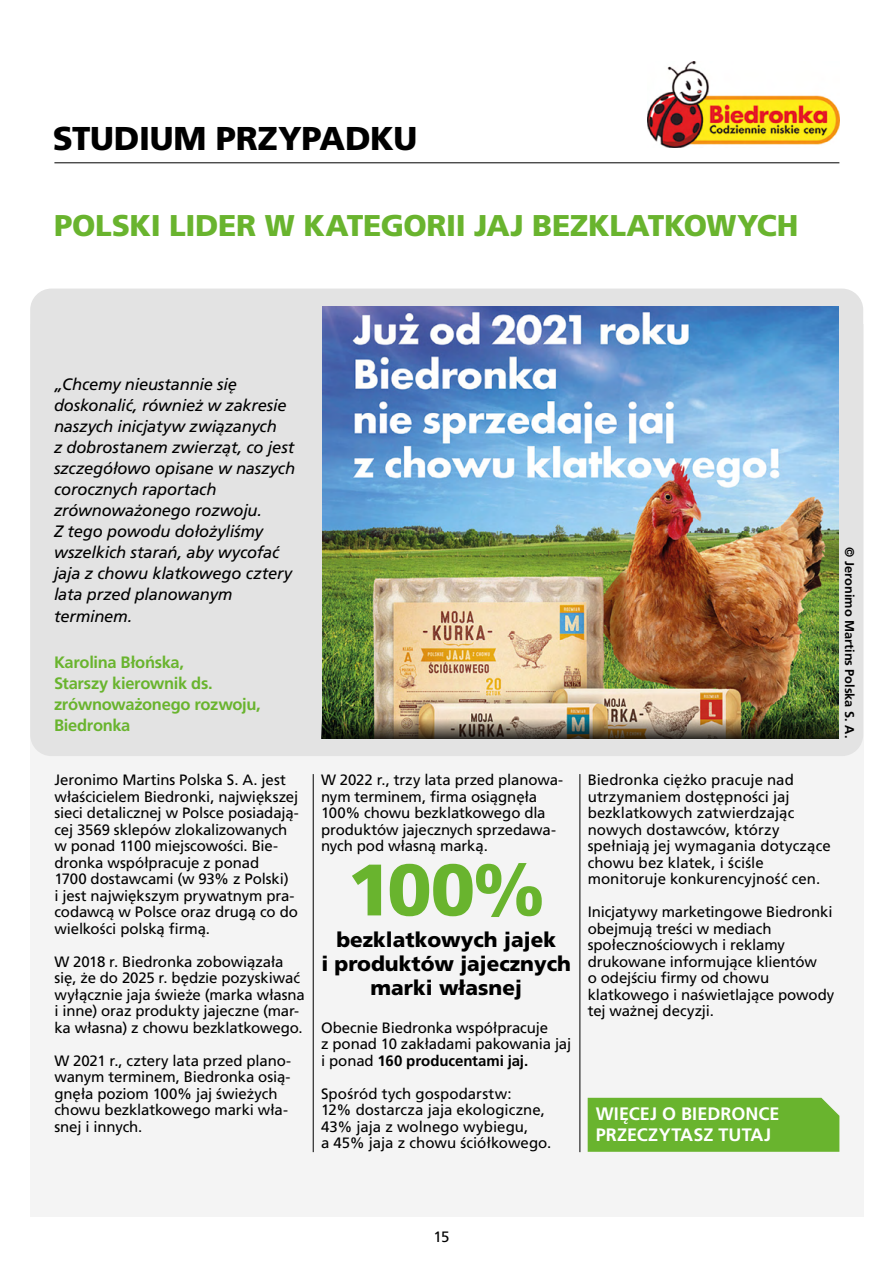
<style>
.page{position:relative;width:893px;height:1263px;background:#fff}
.page>*{position:absolute;margin:0;border:0;box-sizing:border-box;transform-origin:0 0}
.t1{font:900 72.75px "Frutiger LT Com";color:#69b42e}
.Heading_Case_Study{font:900 33px "Frutiger LT Com";letter-spacing:-.01em;color:#000}
.Heading_SUB_Case_Study{font:900 30px "Frutiger LT Com";letter-spacing:-.01em;color:#69b42e}
.t2{font:900 20.7px/24px "Frutiger LT Com";color:#000;text-align:center}
.t3{font:700 18px/21px "Frutiger LT Com";letter-spacing:.005em;color:#fff}
.t4{font:italic 16.5px/21px "Frutiger LT Com";letter-spacing:-.01em;color:#000}
.t5{font:700 16.5px/21px "Frutiger LT Com";letter-spacing:-.02em;color:#69b42e}
.t6{font:15px/16.5px "Frutiger LT Com";letter-spacing:-.005em;color:#000}
.t7{font:700 12.75px "Frutiger LT Com";color:#000}
.s1{font-weight:700}
</style>
<div class="page">
<div style="left:30px;top:324px;width:834px;height:893px;background:#f4f4f4"></div>
<div style="left:30px;top:289px;width:833px;height:467px;background:#e3e3e3;border-radius:21px"></div>
<img style="left:323px;top:306px;width:516px;height:402px">
<img style="left:322px;top:708px;width:517px;height:30px">
<img style="left:648px;top:61px;width:191px;height:86px">
<div style="left:588px;top:1098px;width:251px;height:54px;background:#69b42e"></div>
<hr style="left:580px;top:774px;width:1px;height:378px;background:#000">
<hr style="left:313px;top:774px;width:1px;height:378px;background:#000">
<hr style="left:54px;top:163px;width:785px;height:1px;background:#000">
<h1 class="Heading_Case_Study" style="left:53px;top:118px;width:366px">STUDIUM PRZYPADKU</h1>
<h2 class="Heading_SUB_Case_Study" style="left:54px;top:208px;width:746px">POLSKI LIDER W KATEGORII JAJ BEZKLATKOWYCH</h2>
<p class="t4" style="left:54px;top:374px;width:243px">„Chcemy nieustannie się doskonalić, również w zakresie naszych inicjatyw związanych<br>z dobrostanem zwierząt, co jest szczegółowo opisane w naszych corocznych raportach zrównoważonego rozwoju.<br>Z tego powodu dołożyliśmy wszelkich starań, aby wycofać jaja z chowu klatkowego cztery lata przed planowanym terminem.</p>
<p class="t5" style="left:54px;top:652px;width:208px">Karolina Błońska,<br>Starszy kierownik ds. zrównoważonego rozwoju,<br>Biedronka</p>
<p class="t6" style="left:54px;top:772px;width:246px">Jeronimo Martins Polska S. A. jest właścicielem Biedronki, największej sieci detalicznej w Polsce posiadają&shy;cej 3569 sklepów zlokalizowanych w ponad 1100 miejscowości. Bie&shy;dronka współpracuje z ponad<br>1700 dostawcami (w 93% z Polski)<br>i jest największym prywatnym pra&shy;codawcą w Polsce oraz drugą co do wielkości polską firmą.</p>
<p class="t6" style="left:54px;top:953px;width:252px">W 2018 r. Biedronka zobowiązała się, że do 2025 r. będzie pozyskiwać wyłącznie jaja świeże (marka własna i inne) oraz produkty jajeczne (mar&shy;ka własna) z chowu bezklatkowego.</p>
<p class="t6" style="left:54px;top:1052px;width:238px">W 2021 r., cztery lata przed plano&shy;wanym terminem, Biedronka osią&shy;gnęła poziom 100% jaj świeżych chowu bezklatkowego marki wła&shy;snej i innych.</p>
<p class="t6" style="left:321px;top:772px;width:244px">W 2022 r., trzy lata przed planowa&shy;nym terminem, firma osiągnęła<br>100% chowu bezklatkowego dla produktów jajecznych sprzedawa&shy;nych pod własną marką.</p>
<p class="t1" style="left:347px;top:846px;width:200px">100%</p>
<p class="t2" style="left:321px;top:951px;width:251px">i produktów jajecznych marki własnej</p>
<p class="t2" style="left:336px;top:927px;width:221px">bezklatkowych jajek</p>
<p class="t6" style="left:321px;top:1019px;width:252px">Obecnie Biedronka współpracuje<br>z ponad 10 zakładami pakowania jaj i ponad <span class="s1">160 producentami jaj.</span></p>
<p class="t6" style="left:321px;top:1085px;width:232px">Spośród tych gospodarstw:<br>12% dostarcza jaja ekologiczne,<br>43% jaja z wolnego wybiegu,<br>a 45% jaja z chowu ściółkowego.</p>
<p class="t7" style="left:857px;top:547px;width:192px;rotate:90deg">© Jeronimo Martins Polska S. A.</p>
<p class="t6" style="left:588px;top:772px;width:245px">Biedronka ciężko pracuje nad utrzymaniem dostępności jaj bezklatkowych zatwierdzając nowych dostawców, którzy spełniają jej wymagania dotyczące chowu bez klatek, i ściśle monitoruje konkurencyjność cen.</p>
<p class="t6" style="left:588px;top:904px;width:248px">Inicjatywy marketingowe Biedronki obejmują treści w mediach społecznościowych i reklamy drukowane informujące klientów<br>o odejściu firmy od chowu klatkowego i naświetlające powody tej ważnej decyzji.</p>
<p class="t3" style="left:596px;top:1103px;width:185px">WIĘCEJ O BIEDRONCE<br>PRZECZYTASZ TUTAJ</p>
<p class="t6" style="left:433px;top:1228px;width:18px">15</p>
</div>
